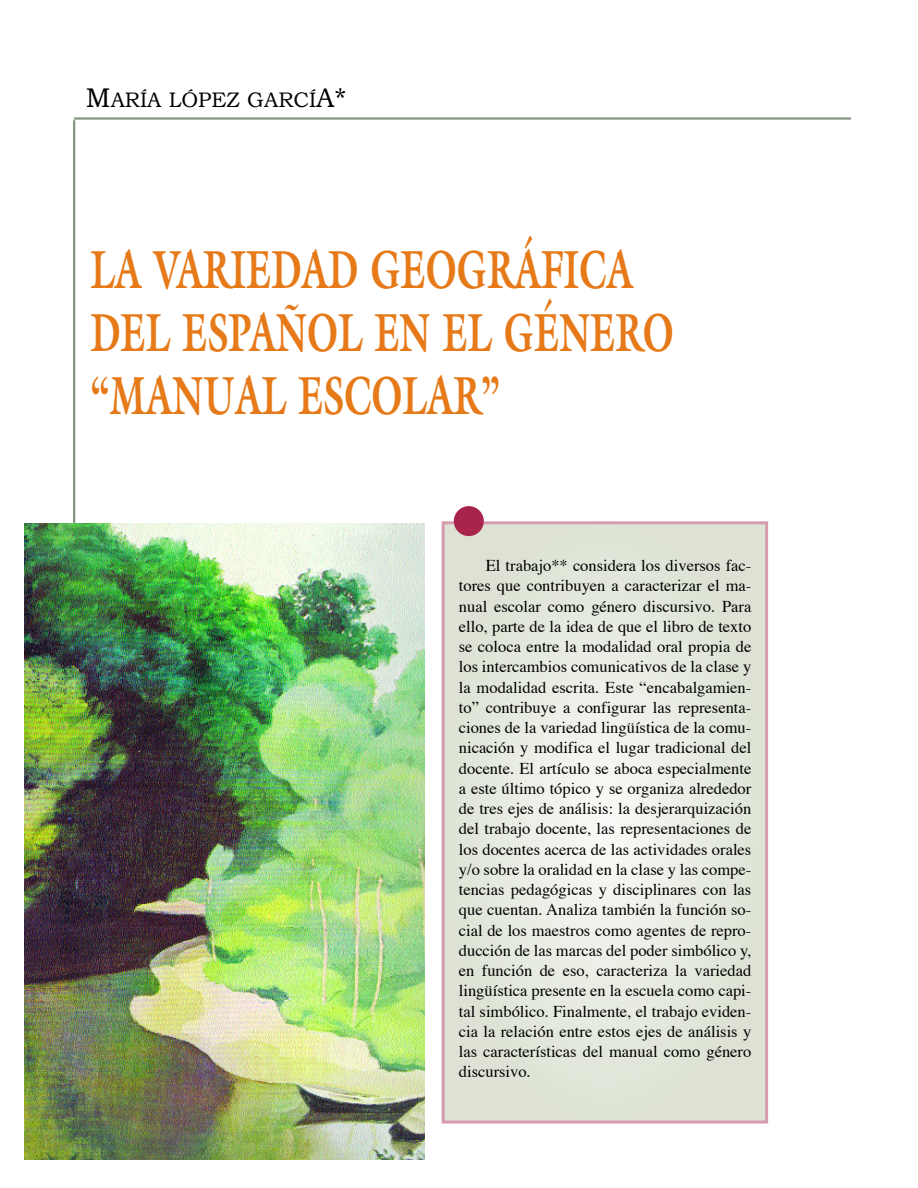
<style>
.page{position:relative;width:918px;height:1188px;background:#fff}
.page>*{position:absolute;margin:0;border:0;box-sizing:border-box;transform-origin:0 0}
.t1{font:700 54px/63px "Galliard Std";color:#e67918;scale:.67 1}
.t2{font:21px "Bookman Old Style";color:#000}
.t3{font:16.5px/20.2px "Times";color:#000;text-align:justify}
.s1{font-size:27px}
</style>
<div class="page">
<hr style="left:73px;top:120px;width:2px;height:954px;background:#849481">
<hr style="left:74px;top:117px;width:776px;height:3px;background:#849481">
<img style="left:24px;top:524px;width:401px;height:635px">
<div style="left:442px;top:521px;width:326px;height:603px;border:3px solid #d59cad"></div>
<svg style="left:454px;top:506px;width:30px;height:30px"></svg>
<p class="t2" style="left:86px;top:87px;width:262px"><span class="s1">M</span>ARÍA LÓPEZ GARCÍ<span class="s1">A*</span></p>
<h1 class="t1" style="left:90px;top:245px;width:872px">LA VARIEDAD GEOGRÁFICA<br>DEL ESPAÑOL EN EL GÉNERO “MANUAL ESCOLAR”</h1>
<p class="t3" style="left:459px;top:557px;width:294px;text-indent:27px">El tra ba jo** con si de ra los di ver sos fac - to res que con tri bu yen a ca rac te ri zar el ma - nual es co lar co mo gé ne ro dis cur si vo. Pa ra ello, par te de la idea de que el li bro de tex to se co lo ca en tre la mo da li dad oral pro pia de los in ter cam bios co mu ni ca ti vos de la cla se y la mo da li dad es cri ta. Es te “en ca bal ga mien - to” con tri bu ye a con fi gu rar las re pre sen ta - cio nes de la va rie dad lin güís ti ca de la co mu - ni ca ción y mo di fi ca el lu gar tra di cio nal del do cen te. El ar tí cu lo se abo ca es pe cial men te a es te úl ti mo tó pi co y se orga ni za al re de dor de tres ejes de aná li sis: la des je rar qui za ción del tra ba jo do cen te, las re pre sen ta cio nes de los do cen tes acer ca de las ac ti vi da des ora les y/o so bre la ora li dad en la cla se y las com pe - ten cias pe da gó gi cas y dis ci pli na res con las que cuen tan. Ana li za tam bién la fun ción so - cial de los maes tros co mo agen tes de re pro - duc ción de las mar cas del po der sim bó li co y, en fun ción de eso, ca rac te ri za la va rie dad lin güís ti ca pre sen te en la es cue la co mo ca pi - tal sim bó li co. Fi nal men te, el tra ba jo evi den - cia la re la ción en tre es tos ejes de aná li sis y las ca rac te rís ti cas del ma nual co mo gé ne ro dis cur si vo.</p>
</div>
